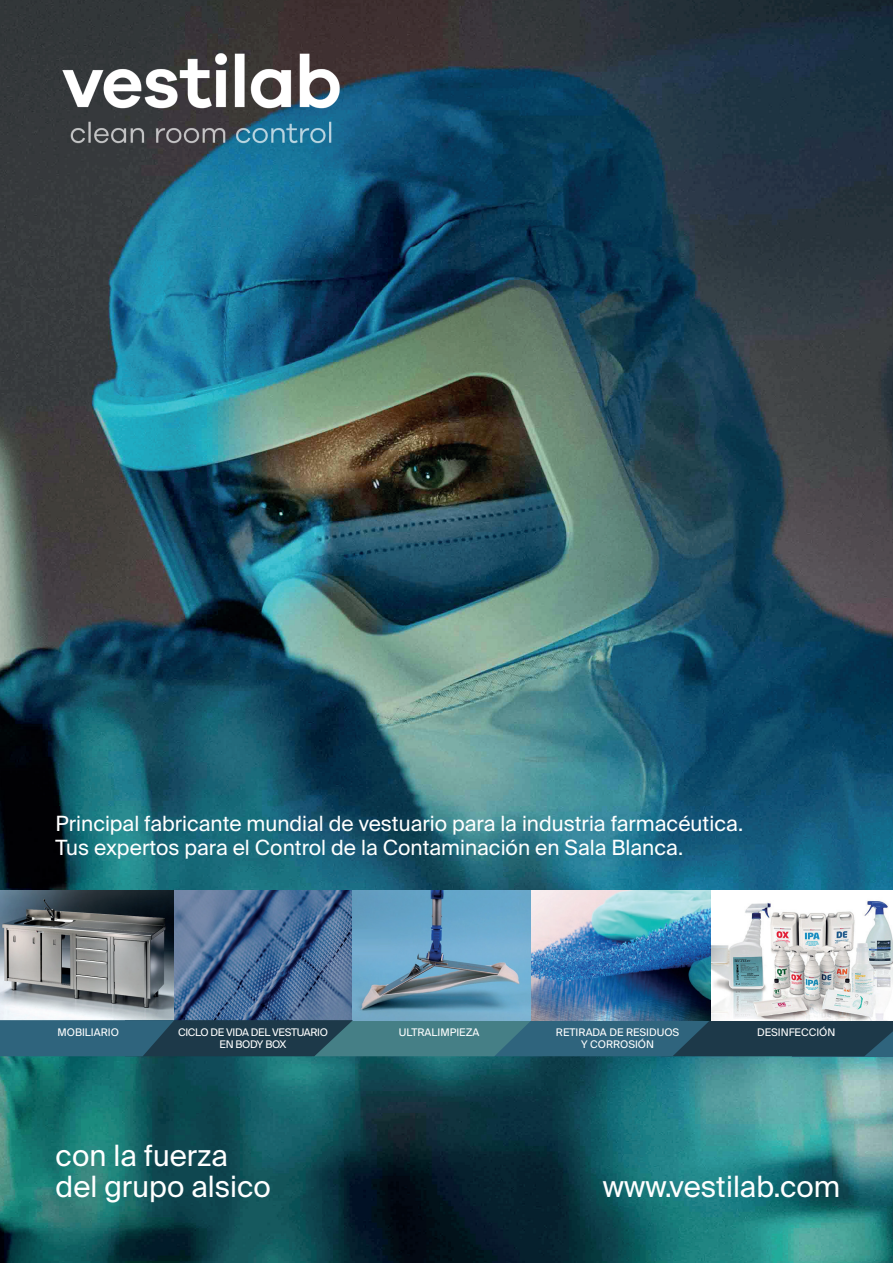
<style>
.page{position:relative;width:893px;height:1263px;background:#fff}
.page>*{position:absolute;margin:0;border:0;box-sizing:border-box;transform-origin:0 0}
.t1{font:29.4px/31.5px "Suisse Intl";color:#fff}
.t2{font:21px/24px "Suisse Intl";color:#fff}
.t3{font:10.5px/12px "Suisse Intl";color:#fff;text-align:center}
.t4{font:10.5px/12px "Suisse Intl";letter-spacing:-.03em;color:#fff;text-align:center}
</style>
<div class="page">
<img style="left:0;top:0;width:893px;height:1263px">
<img style="left:0;top:0;width:422px;height:254px">
<img style="left:710px;top:890px;width:183px;height:130px">
<svg style="left:0;top:890px;width:174px;height:130px;background:#7e8487"></svg>
<svg style="left:174px;top:890px;width:179px;height:130px;background:#4c6b94"></svg>
<svg style="left:353px;top:890px;width:178px;height:130px;background:#6a9dbc"></svg>
<img style="left:531px;top:890px;width:179px;height:130px">
<svg style="left:0;top:1020px;width:893px;height:36px;background:#2d596b"></svg>
<p class="t2" style="left:56px;top:812px;width:689px">Principal fabricante mundial de vestuario para la industria farmacéutica.<br>Tus expertos para el Control de la Contaminación en Sala Blanca.</p>
<p class="t3" style="left:58px;top:1027px;width:63px">MOBILIARIO</p>
<p class="t4" style="left:178px;top:1027px;width:151px">CICLO DE VIDA DEL VESTUARIO<br>EN BODY BOX</p>
<p class="t3" style="left:399px;top:1027px;width:82px">ULTRALIMPIEZA</p>
<p class="t3" style="left:556px;top:1027px;width:125px">RETIRADA DE RESIDUOS<br>Y CORROSIÓN</p>
<p class="t3" style="left:757px;top:1027px;width:80px">DESINFECCIÓN</p>
<h1 class="t1" style="left:56px;top:1140px;width:217px">con la fuerza del grupo alsico</h1>
<h1 class="t1" style="left:603px;top:1171px;width:239px">www.vestilab.com</h1>
</div>
